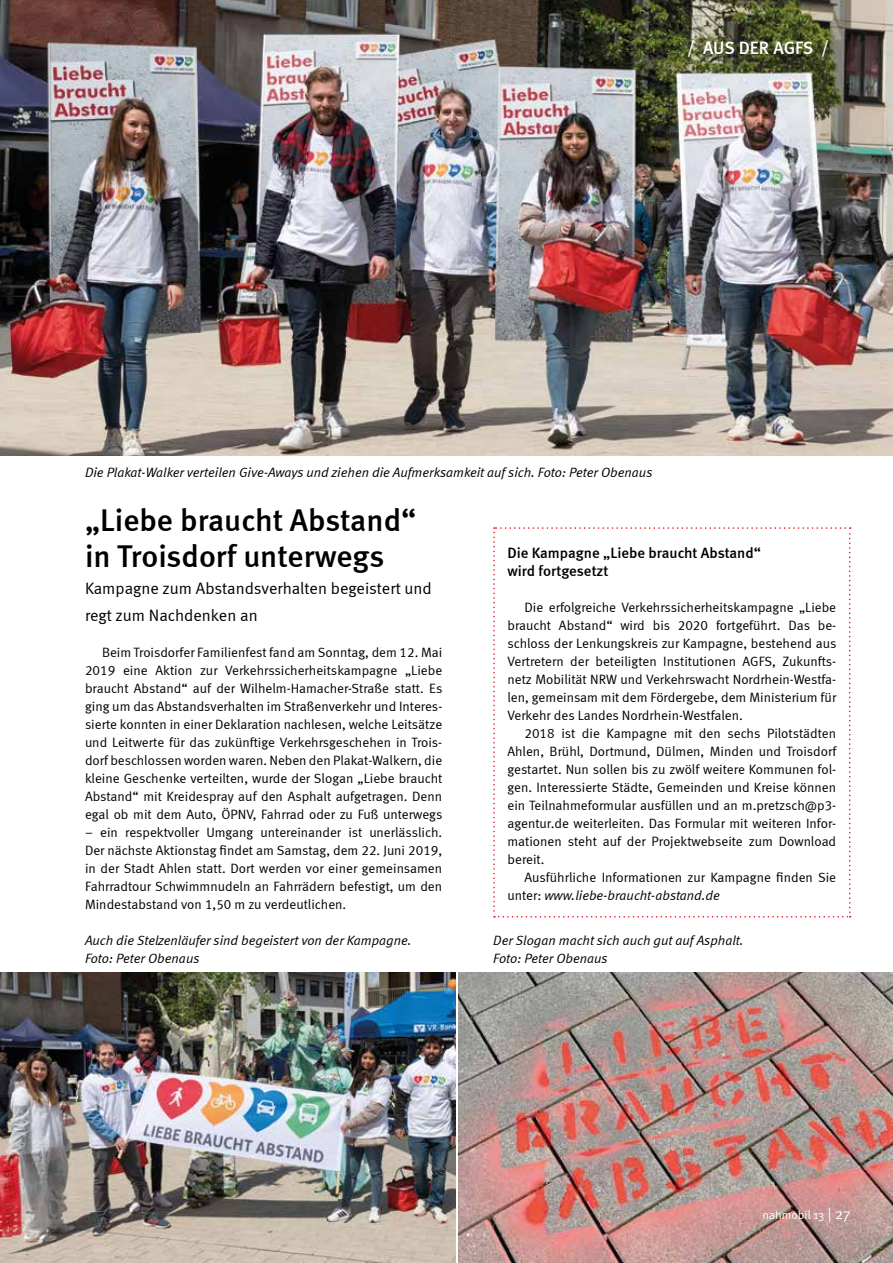
<style>
.page{position:relative;width:893px;height:1263px;background:#fff}
.page>*{position:absolute;margin:0;border:0;box-sizing:border-box;transform-origin:0 0}
.t1{font:31.5px/36px "Meta Medium LF";color:#000}
.t2{font:500 18px "Meta";color:#fff}
.t3{font:16.5px/27px "Meta Normal LF";color:#000}
.t4{font:15px/18px "Meta Medium LF";color:#000}
.t5{font:13.5px/18px "Meta Normal LF";color:#000;text-align:justify}
.t6{font:italic 13.5px/18px "Meta Normal LF";color:#000}
.t7{font:12px "Meta Normal";letter-spacing:-.005em;color:#fff}
.s1{font-style:italic}
.s2{font-size:15px}
</style>
<div class="page">
<img style="left:459px;top:972px;width:434px;height:291px">
<img style="left:0;top:0;width:893px;height:455px">
<img style="left:0;top:972px;width:456px;height:291px">
<svg style="left:493px;top:527px;width:358px;height:390px"></svg>
<h2 class="t2" style="left:687px;top:37px;width:144px">/ AUS DER AGFS /</h2>
<p class="t6" style="left:85px;top:463px;width:569px">Die Plakat-Walker verteilen Give-Aways und ziehen die Aufmerksamkeit auf sich. Foto: Peter Obenaus</p>
<h1 class="t1" style="left:85px;top:502px;width:333px">„Liebe braucht Abstand“ in Troisdorf unterwegs</h1>
<p class="t3" style="left:85px;top:575px;width:348px">Kampagne zum Abstandsverhalten begeistert und regt zum Nachdenken an</p>
<p class="t5" style="left:85px;top:643px;width:359px;text-indent:17px">Beim Troisdorfer Familienfest fand am Sonntag, dem 12. Mai 2019 eine Aktion zur Verkehrssicherheitskampagne „Liebe braucht Abstand“ auf der Wilhelm-Hamacher-Straße statt. Es ging um das Abstandsverhalten im Straßenverkehr und Interes&shy;sierte konnten in einer Deklaration nachlesen, welche Leitsätze und Leitwerte für das zukünftige Verkehrsgeschehen in Trois&shy;dorf beschlossen worden waren. Neben den Plakat-Walkern, die kleine Geschenke verteilten, wurde der Slogan „Liebe braucht Abstand“ mit Kreidespray auf den Asphalt aufgetragen. Denn egal ob mit dem Auto, ÖPNV, Fahrrad oder zu Fuß unterwegs</p>
<p class="t5" style="left:85px;top:823px;width:359px">– ein respektvoller Umgang untereinander ist unerlässlich.<br>Der nächste Aktionstag findet am Samstag, dem 22. Juni 2019, in der Stadt Ahlen statt. Dort werden vor einer gemeinsamen Fahrradtour Schwimmnudeln an Fahrrädern befestigt, um den Mindestabstand von 1,50 m zu verdeutlichen.</p>
<p class="t4" style="left:507px;top:544px;width:255px">Die Kampagne „Liebe braucht Abstand“ wird fortgesetzt</p>
<p class="t5" style="left:507px;top:598px;width:330px;text-indent:17px">Die erfolgreiche Verkehrssicherheitskampagne „Liebe braucht Abstand“ wird bis 2020 fortgeführt. Das be&shy;schloss der Lenkungskreis zur Kampagne, bestehend aus Vertretern der beteiligten Institutionen AGFS, Zukunfts&shy;netz Mobilität NRW und Verkehrswacht Nordrhein-Westfa&shy;len, gemeinsam mit dem Fördergebe, dem Ministerium für Verkehr des Landes Nordrhein-Westfalen.</p>
<p class="t5" style="left:507px;top:724px;width:330px;text-indent:17px">2018 ist die Kampagne mit den sechs Pilotstädten Ahlen, Brühl, Dortmund, Dülmen, Minden und Troisdorf gestartet. Nun sollen bis zu zwölf weitere Kommunen fol&shy;gen. Interessierte Städte, Gemeinden und Kreise können ein Teilnahmeformular ausfüllen und an m.pretzsch@p3- agentur.de weiterleiten. Das Formular mit weiteren Infor&shy;mationen steht auf der Projektwebseite zum Download bereit.</p>
<p class="t5" style="left:507px;top:868px;width:330px;text-indent:17px">Ausführliche Informationen zur Kampagne finden Sie unter: <span class="s1">www.liebe-braucht-abstand.de</span></p>
<p class="t6" style="left:85px;top:931px;width:328px">Auch die Stelzenläufer sind begeistert von der Kampagne.<br>Foto: Peter Obenaus</p>
<p class="t6" style="left:493px;top:931px;width:252px">Der Slogan macht sich auch gut auf Asphalt.<br>Foto: Peter Obenaus</p>
<p class="t7" style="left:762px;top:1208px;width:89px">nahmobil 13 <span class="s2">| 27</span></p>
</div>
